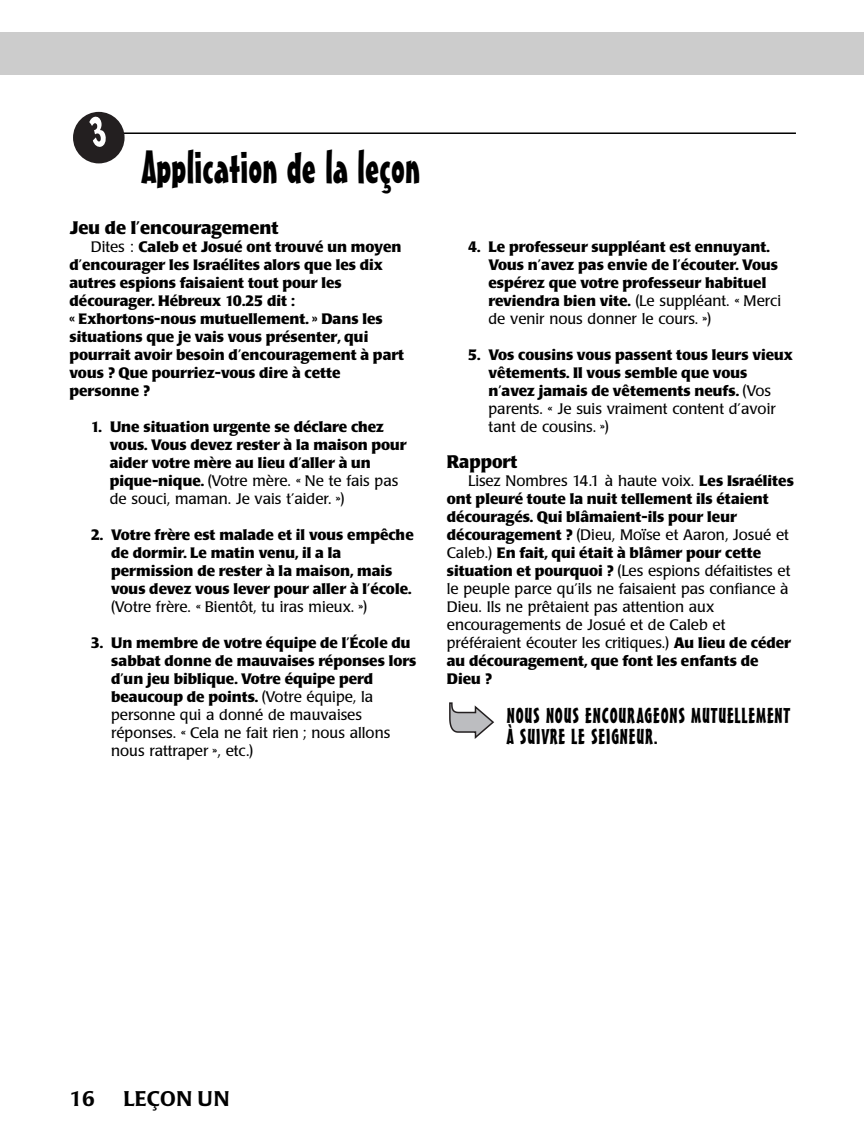
<style>
.page{position:relative;width:864px;height:1148px;background:#fff}
.page>*{position:absolute;margin:0;border:0;box-sizing:border-box;transform-origin:0 0}
.t1{font:45px "Mister Earl BT";color:#000}
.t2{font:21px/21px "Mister Earl BT";letter-spacing:.04em;color:#000}
.t3{font:500 21px "Poppl Laudatio";letter-spacing:.01em;color:#000}
.t4{font:700 18px "Poppl Laudatio";color:#000}
.t5{font:700 15px/18px "Poppl Laudatio";color:#000}
.t6{font:15px/18px "Poppl Laudatio";color:#000}
.s1{font-weight:400}
.s2{font-weight:700}
</style>
<div class="page">
<div style="left:0;top:32px;width:864px;height:42px;background:#ccc"></div>
<hr style="left:123px;top:132px;width:673px;height:2px;background:#000">
<svg style="left:449px;top:702px;width:45px;height:37px"></svg>
<svg style="left:73px;top:112px;width:52px;height:51px"></svg>
<h1 class="t1" style="left:142px;top:151px;width:280px">Application de la leçon</h1>
<p class="t4" style="left:70px;top:221px;width:211px">Jeu de l’encouragement</p>
<p class="t5" style="left:70px;top:239px;width:336px;text-indent:21px"><span class="s1">Dites :</span> Caleb et Josué ont trouvé un moyen d’encourager les Israélites alors que les dix autres espions faisaient tout pour les décourager. Hébreux 10.25 dit :<br>« Exhortons-nous mutuellement. » Dans les situations que je vais vous présenter, qui pourrait avoir besoin d’encouragement à part vous ? Que pourriez-vous dire à cette personne ?</p>
<p class="t5" style="left:110px;top:419px;width:298px;text-indent:-19px">1. Une situation urgente se déclare chez vous. Vous devez rester à la maison pour aider votre mère au lieu d’aller à un pique-nique. <span class="s1">(Votre mère. « Ne te fais pas de souci, maman. Je vais t’aider. »)</span></p>
<p class="t5" style="left:111px;top:527px;width:304px;text-indent:-20px">2. Votre frère est malade et il vous empêche de dormir. Le matin venu, il a la permission de rester à la maison, mais vous devez vous lever pour aller à l’école.</p>
<p class="t6" style="left:111px;top:599px;width:257px">(Votre frère. « Bientôt, tu iras mieux. »)</p>
<p class="t5" style="left:111px;top:635px;width:307px;text-indent:-20px">3. Un membre de votre équipe de l’École du sabbat donne de mauvaises réponses lors d’un jeu biblique. Votre équipe perd beaucoup de points. <span class="s1">(Votre équipe, la personne qui a donné de mauvaises réponses. « Cela ne fait rien ; nous allons nous rattraper », etc.)</span></p>
<p class="t5" style="left:489px;top:239px;width:294px;text-indent:-20px">4. Le professeur suppléant est ennuyant.<br>Vous n’avez pas envie de l’écouter. Vous espérez que votre professeur habituel reviendra bien vite. <span class="s1">(Le suppléant. « Merci de venir nous donner le cours. »)</span></p>
<p class="t5" style="left:489px;top:347px;width:306px;text-indent:-20px">5. Vos cousins vous passent tous leurs vieux vêtements. Il vous semble que vous n’avez jamais de vêtements neufs. <span class="s1">(Vos parents. « Je suis vraiment content d’avoir tant de cousins. »)</span></p>
<p class="t4" style="left:447px;top:455px;width:72px">Rapport</p>
<p class="t6" style="left:447px;top:473px;width:348px;text-indent:21px">Lisez Nombres 14.1 à haute voix. <span class="s2">Les Israélites ont pleuré toute la nuit tellement ils étaient découragés. Qui blâmaient-ils pour leur découragement ?</span> (Dieu, Moïse et Aaron, Josué et Caleb.) <span class="s2">En fait, qui était à blâmer pour cette situation et pourquoi ?</span> (Les espions défaitistes et le peuple parce qu’ils ne faisaient pas confiance à Dieu. Ils ne prêtaient pas attention aux encouragements de Josué et de Caleb et préféraient écouter les critiques.) <span class="s2">Au lieu de céder au découragement, que font les enfants de Dieu ?</span></p>
<h2 class="t2" style="left:507px;top:706px;width:285px">NOUS NOUS ENCOURAGEONS MUTUELLEMENT<br>À SUIVRE LE SEIGNEUR.</h2>
<h2 class="t3" style="left:70px;top:1090px;width:27px">16</h2>
<h2 class="t3" style="left:124px;top:1090px;width:107px">LEÇON UN</h2>
</div>
